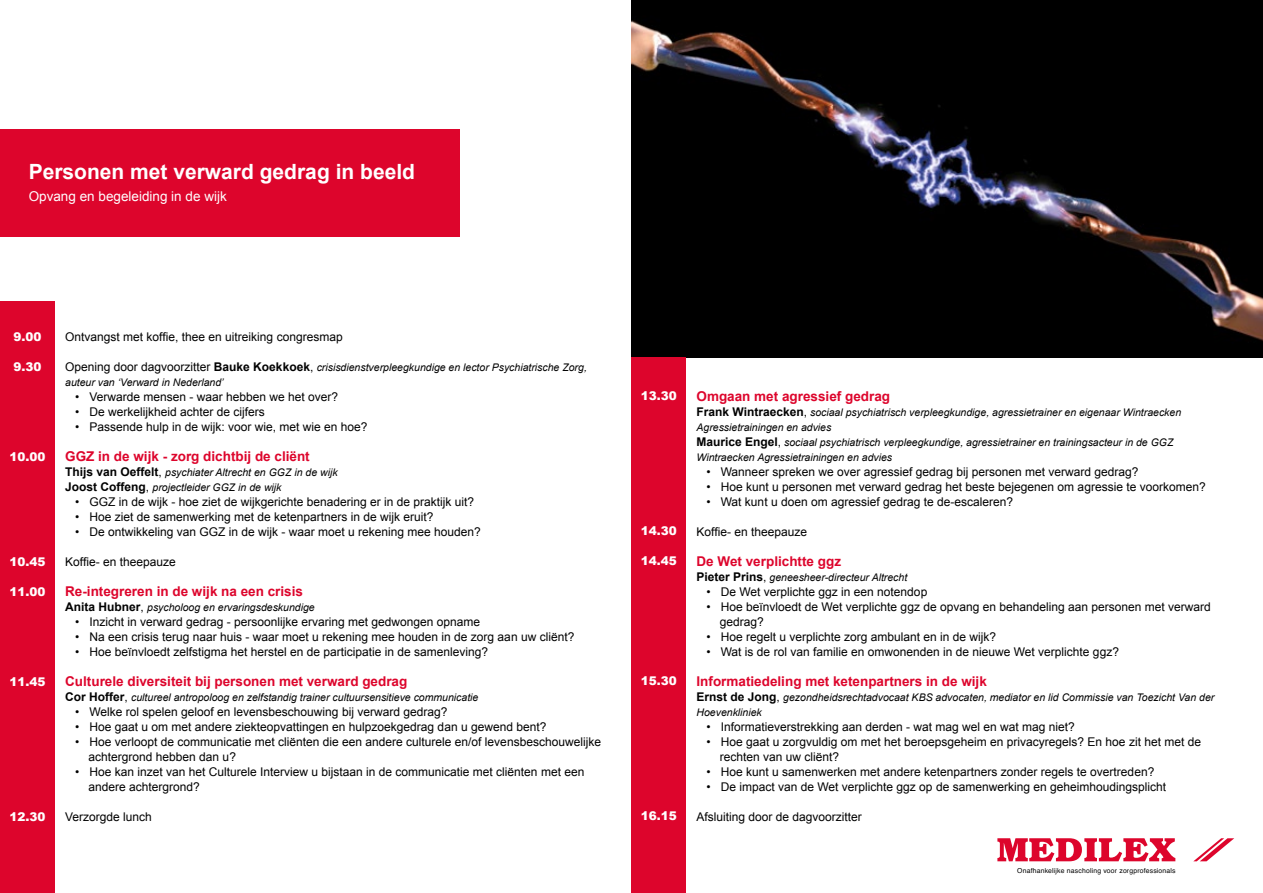
<style>
.page{position:relative;width:1263px;height:893px;background:#fff}
.page>*{position:absolute;margin:0;border:0;box-sizing:border-box;transform-origin:0 0}
.t1{font:700 21px "Arial";color:#fff}
.t2{font:700 13.5px "Arial";color:#dd052c}
.t3{font:13.5px "Arial";color:#fff}
.t4{font:12px/15px "Arial";color:#000}
.t5{font:900 12px "Arial";color:#fff}
.t6{font:italic 10.5px/15px "Arial";color:#000}
.t7{font:6.9px "Helvetica";letter-spacing:.025em;color:#000}
.s1{font-style:normal;font-size:12px}
.s2{font-weight:700;font-style:normal;font-size:12px}
</style>
<div class="page">
<div style="left:0;top:302px;width:55px;height:591px;background:#dd052c"></div>
<img style="left:631px;top:0;width:632px;height:358px">
<div style="left:0;top:129px;width:459px;height:108px;background:#dd052c"></div>
<div style="left:631px;top:358px;width:55px;height:535px;background:#dd052c"></div>
<svg style="left:997px;top:838px;width:178px;height:23px"></svg>
<svg style="left:1194px;top:838px;width:40px;height:23px"></svg>
<h1 class="t1" style="left:29px;top:157px;width:388px">Personen met verward gedrag in beeld</h1>
<p class="t3" style="left:29px;top:187px;width:200px">Opvang en begeleiding in de wijk</p>
<p class="t5" style="left:13px;top:328px;width:30px">9.00</p>
<p class="t5" style="left:13px;top:358px;width:30px">9.30</p>
<p class="t5" style="left:9px;top:448px;width:38px">10.00</p>
<p class="t5" style="left:9px;top:553px;width:38px">10.45</p>
<p class="t5" style="left:9px;top:583px;width:38px">11.00</p>
<p class="t5" style="left:9px;top:673px;width:38px">11.45</p>
<p class="t5" style="left:9px;top:808px;width:38px">12.30</p>
<p class="t4" style="left:65px;top:329px;width:279px">Ontvangst met koffie, thee en uitreiking congresmap</p>
<p class="t6" style="left:65px;top:360px;width:523px"><span class="s1">Opening door dagvoorzitter</span> <span class="s2">Bauke Koekkoek</span><span class="s1">,</span> crisisdienstverpleegkundige en lector Psychiatrische Zorg, auteur van ‘Verward in Nederland’</p>
<p class="t4" style="left:75px;top:389px;width:264px">• Verwarde mensen - waar hebben we het over?</p>
<p class="t4" style="left:75px;top:404px;width:191px">• De werkelijkheid achter de cijfers</p>
<p class="t4" style="left:75px;top:419px;width:294px">• Passende hulp in de wijk: voor wie, met wie en hoe?</p>
<p class="t2" style="left:65px;top:447px;width:246px">GGZ in de wijk - zorg dichtbij de cliënt</p>
<p class="t6" style="left:65px;top:465px;width:274px"><span class="s2">Thijs van Oeffelt</span><span class="s1">,</span> psychiater Altrecht en GGZ in de wijk<br><span class="s2">Joost Coffeng</span><span class="s1">,</span> projectleider GGZ in de wijk</p>
<p class="t4" style="left:75px;top:494px;width:401px">• GGZ in de wijk - hoe ziet de wijkgerichte benadering er in de praktijk uit?</p>
<p class="t4" style="left:75px;top:509px;width:360px">• Hoe ziet de samenwerking met de ketenpartners in de wijk eruit?</p>
<p class="t4" style="left:75px;top:524px;width:407px">• De ontwikkeling van GGZ in de wijk - waar moet u rekening mee houden?</p>
<p class="t4" style="left:65px;top:554px;width:112px">Koffie- en theepauze</p>
<p class="t2" style="left:65px;top:582px;width:239px">Re-integreren in de wijk na een crisis</p>
<p class="t6" style="left:65px;top:600px;width:251px"><span class="s2">Anita Hubner</span><span class="s1">,</span> psycholoog en ervaringsdeskundige</p>
<p class="t4" style="left:75px;top:614px;width:407px">• Inzicht in verward gedrag - persoonlijke ervaring met gedwongen opname</p>
<p class="t4" style="left:75px;top:629px;width:501px">• Na een crisis terug naar huis - waar moet u rekening mee houden in de zorg aan uw cliënt?</p>
<p class="t4" style="left:75px;top:644px;width:415px">• Hoe beïnvloedt zelfstigma het herstel en de participatie in de samenleving?</p>
<p class="t2" style="left:65px;top:672px;width:344px">Culturele diversiteit bij personen met verward gedrag</p>
<p class="t6" style="left:65px;top:690px;width:415px"><span class="s2">Cor Hoffer</span><span class="s1">,</span> cultureel antropoloog en zelfstandig trainer cultuursensitieve communicatie</p>
<p class="t4" style="left:75px;top:704px;width:374px">• Welke rol spelen geloof en levensbeschouwing bij verward gedrag?</p>
<p class="t4" style="left:75px;top:719px;width:473px">• Hoe gaat u om met andere ziekteopvattingen en hulpzoekgedrag dan u gewend bent?</p>
<p class="t4" style="left:89px;top:734px;width:514px;text-indent:-13px">• Hoe verloopt de communicatie met cliënten die een andere culturele en/of levensbeschouwelijke achtergrond hebben dan u?</p>
<p class="t4" style="left:89px;top:764px;width:497px;text-indent:-13px">• Hoe kan inzet van het Culturele Interview u bijstaan in de communicatie met cliënten met een andere achtergrond?</p>
<p class="t4" style="left:65px;top:809px;width:88px">Verzorgde lunch</p>
<p class="t5" style="left:641px;top:387px;width:38px">13.30</p>
<p class="t5" style="left:641px;top:522px;width:38px">14.30</p>
<p class="t5" style="left:641px;top:552px;width:38px">14.45</p>
<p class="t5" style="left:641px;top:672px;width:38px">15.30</p>
<p class="t5" style="left:641px;top:807px;width:38px">16.15</p>
<p class="t2" style="left:696px;top:388px;width:195px">Omgaan met agressief gedrag</p>
<p class="t6" style="left:696px;top:405px;width:486px"><span class="s2">Frank Wintraecken</span><span class="s1">,</span> sociaal psychiatrisch verpleegkundige, agressietrainer en eigenaar Wintraecken Agressietrainingen en advies<br><span class="s2">Maurice Engel</span><span class="s1">,</span> sociaal psychiatrisch verpleegkundige, agressietrainer en trainingsacteur in de GGZ Wintraecken Agressietrainingen en advies</p>
<p class="t4" style="left:706px;top:465px;width:433px">• Wanneer spreken we over agressief gedrag bij personen met verward gedrag?</p>
<p class="t4" style="left:706px;top:480px;width:501px">• Hoe kunt u personen met verward gedrag het beste bejegenen om agressie te voorkomen?</p>
<p class="t4" style="left:706px;top:495px;width:308px">• Wat kunt u doen om agressief gedrag te de-escaleren?</p>
<p class="t4" style="left:696px;top:525px;width:112px">Koffie- en theepauze</p>
<p class="t2" style="left:696px;top:553px;width:146px">De Wet verplichtte ggz</p>
<p class="t6" style="left:696px;top:570px;width:212px"><span class="s2">Pieter Prins</span><span class="s1">,</span> geneesheer-directeur Altrecht</p>
<p class="t4" style="left:706px;top:585px;width:222px">• De Wet verplichte ggz in een notendop</p>
<p class="t4" style="left:720px;top:600px;width:492px;text-indent:-13px">• Hoe beïnvloedt de Wet verplichte ggz de opvang en behandeling aan personen met verward gedrag?</p>
<p class="t4" style="left:706px;top:630px;width:291px">• Hoe regelt u verplichte zorg ambulant en in de wijk?</p>
<p class="t4" style="left:706px;top:645px;width:414px">• Wat is de rol van familie en omwonenden in de nieuwe Wet verplichte ggz?</p>
<p class="t2" style="left:696px;top:673px;width:292px">Informatiedeling met ketenpartners in de wijk</p>
<p class="t6" style="left:696px;top:690px;width:519px"><span class="s2">Ernst de Jong</span><span class="s1">,</span> gezondheidsrechtadvocaat KBS advocaten, mediator en lid Commissie van Toezicht Van der<br>Hoevenkliniek</p>
<p class="t4" style="left:706px;top:720px;width:370px">• Informatieverstrekking aan derden - wat mag wel en wat mag niet?</p>
<p class="t4" style="left:720px;top:735px;width:483px;text-indent:-13px">• Hoe gaat u zorgvuldig om met het beroepsgeheim en privacyregels? En hoe zit het met de rechten van uw cliënt?</p>
<p class="t4" style="left:706px;top:765px;width:449px">• Hoe kunt u samenwerken met andere ketenpartners zonder regels te overtreden?</p>
<p class="t4" style="left:706px;top:780px;width:461px">• De impact van de Wet verplichte ggz op de samenwerking en geheimhoudingsplicht</p>
<p class="t4" style="left:696px;top:810px;width:167px">Afsluiting door de dagvoorzitter</p>
<p class="t7" style="left:1017px;top:865px;width:160px">Onafhankelijke nascholing voor zorgprofessionals</p>
</div>
